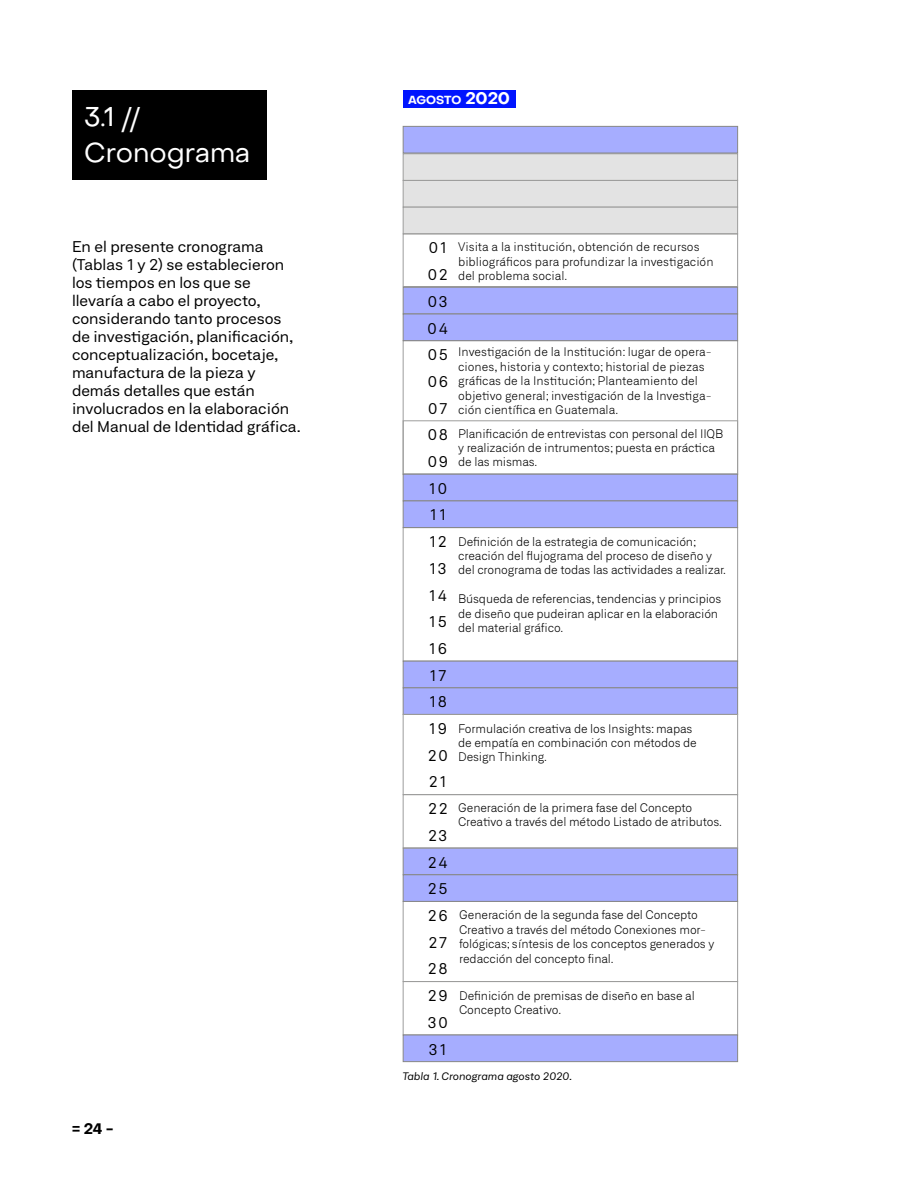
<style>
.page{position:relative;width:918px;height:1188px;background:#fff}
.page>*{position:absolute;margin:0;border:0;box-sizing:border-box;transform-origin:0 0}
.t1{font:27px/36px "Object Sans";color:#fff}
.t2{font:expanded 15px/18px "Neufile Grotesk";color:#000}
.t3{font:15px/26.7px "Neufile Grotesk";letter-spacing:.11em;color:#000;text-align:justify}
.t4{font:700 15px "Object Sans";color:#000}
.t5{font:300 12px/14.4px "Neufile Grotesk";letter-spacing:-.01em;color:#000}
.t6{font:700 11.55px "Object Sans";letter-spacing:-.01em;color:#fff}
.t7{font:italic expanded 10.5px "Neufile Grotesk";color:#000}
.s1{font-size:16.5px}
</style>
<div class="page">
<div style="left:72px;top:90px;width:194px;height:90px;background:#000"></div>
<div style="left:403px;top:153px;width:335px;height:28px;background:#e3e3e3;border:1px solid #9d9d9c"></div>
<div style="left:403px;top:527px;width:335px;height:134px;border:1px solid #9d9d9c"></div>
<div style="left:403px;top:180px;width:335px;height:27px;background:#e3e3e3;border:1px solid #9d9d9c"></div>
<div style="left:403px;top:901px;width:335px;height:81px;border:1px solid #9d9d9c"></div>
<div style="left:403px;top:207px;width:335px;height:27px;background:#e3e3e3;border:1px solid #9d9d9c"></div>
<div style="left:403px;top:234px;width:335px;height:53px;border:1px solid #9d9d9c"></div>
<div style="left:403px;top:420px;width:335px;height:55px;border:1px solid #9d9d9c"></div>
<div style="left:403px;top:981px;width:335px;height:54px;border:1px solid #9d9d9c"></div>
<div style="left:403px;top:287px;width:335px;height:27px;background:#a6adff;border:1px solid #878787"></div>
<div style="left:403px;top:474px;width:335px;height:27px;background:#a6adff;border:1px solid #878787"></div>
<div style="left:403px;top:661px;width:335px;height:27px;background:#a6adff;border:1px solid #878787"></div>
<div style="left:403px;top:848px;width:335px;height:27px;background:#a6adff;border:1px solid #878787"></div>
<div style="left:403px;top:1035px;width:335px;height:27px;background:#a6adff;border:1px solid #878787"></div>
<div style="left:403px;top:314px;width:335px;height:27px;background:#a6adff;border:1px solid #878787"></div>
<div style="left:403px;top:501px;width:335px;height:27px;background:#a6adff;border:1px solid #878787"></div>
<div style="left:403px;top:687px;width:335px;height:28px;background:#a6adff;border:1px solid #878787"></div>
<div style="left:403px;top:874px;width:335px;height:28px;background:#a6adff;border:1px solid #878787"></div>
<div style="left:403px;top:126px;width:335px;height:27px;background:#a6adff;border:1px solid #878787"></div>
<div style="left:403px;top:714px;width:335px;height:81px;border:1px solid #9d9d9c"></div>
<div style="left:403px;top:794px;width:335px;height:54px;border:1px solid #9d9d9c"></div>
<div style="left:404px;top:90px;width:112px;height:18px;background:#0014ff"></div>
<h1 class="t1" style="left:84px;top:99px;width:168px">3.1 //<br>Cronograma</h1>
<p class="t6" style="left:408px;top:93px;width:104px">AGOSTO <span class="s1">2020</span></p>
<p class="t2" style="left:72px;top:237px;width:230px">En el presente cronograma (Tablas 1 y 2) se establecieron los tiempos en los que se llevaría a cabo el proyecto, considerando tanto procesos de investigación, planificación, conceptualización, bocetaje, manufactura de la pieza y demás detalles que están involucrados en la elaboración del Manual de Identidad gráfica.</p>
<p class="t5" style="left:458px;top:239px;width:257px">Visita a la institución, obtención de recursos bibliográficos para profundizar la investigación del problema social.</p>
<p class="t3" style="left:428px;top:234px;width:22px">01<br>02<br>03<br>04<br>05</p>
<p class="t5" style="left:458px;top:345px;width:255px">Investigación de la Institución: lugar de opera&shy;ciones, historia y contexto; historial de piezas gráficas de la Institución; Planteamiento del objetivo general; investigación de la Investiga&shy;ción científica en Guatemala.</p>
<p class="t5" style="left:458px;top:426px;width:267px">Planificación de entrevistas con personal del IIQB y realización de intrumentos; puesta en práctica de las mismas.</p>
<p class="t3" style="left:428px;top:368px;width:22px">06</p>
<p class="t3" style="left:428px;top:395px;width:21px">07</p>
<p class="t3" style="left:428px;top:421px;width:22px">08</p>
<p class="t3" style="left:428px;top:448px;width:22px">09<br>10<br>11<br>12</p>
<p class="t5" style="left:458px;top:534px;width:269px">Definición de la estrategia de comunicación; creación del flujograma del proceso de diseño y del cronograma de todas las actividades a realizar.</p>
<p class="t5" style="left:458px;top:592px;width:265px">Búsqueda de referencias, tendencias y principios de diseño que pudeiran aplicar en la elaboración del material gráfico.</p>
<p class="t3" style="left:429px;top:555px;width:20px">13</p>
<p class="t3" style="left:429px;top:581px;width:20px">14</p>
<p class="t3" style="left:429px;top:608px;width:20px">15</p>
<p class="t3" style="left:429px;top:635px;width:20px">16<br>17<br>18</p>
<p class="t3" style="left:429px;top:715px;width:20px">19</p>
<p class="t3" style="left:428px;top:742px;width:22px">20</p>
<p class="t3" style="left:429px;top:768px;width:19px">21</p>
<p class="t3" style="left:428px;top:795px;width:21px">22</p>
<p class="t3" style="left:428px;top:822px;width:21px">23</p>
<p class="t3" style="left:428px;top:848px;width:21px">24<br>25<br>26</p>
<p class="t3" style="left:428px;top:929px;width:20px">27</p>
<p class="t3" style="left:428px;top:955px;width:21px">28</p>
<p class="t3" style="left:428px;top:982px;width:21px">29</p>
<p class="t3" style="left:428px;top:1009px;width:21px">30<br>31</p>
<p class="t5" style="left:458px;top:721px;width:240px">Formulación creativa de los Insights: mapas de empatía en combinación con métodos de<br>Design Thinking.</p>
<p class="t5" style="left:458px;top:800px;width:265px">Generación de la primera fase del Concepto<br>Creativo a través del método Listado de atributos.</p>
<p class="t5" style="left:459px;top:908px;width:257px">Generación de la segunda fase del Concepto Creativo a través del método Conexiones mor&shy;fológicas; síntesis de los conceptos generados y redacción del concepto final.</p>
<p class="t5" style="left:459px;top:988px;width:237px">Definición de premisas de diseño en base al<br>Concepto Creativo.</p>
<p class="t4" style="left:72px;top:1120px;width:43px">= 24 -</p>
<p class="t7" style="left:402px;top:1070px;width:171px">Tabla 1. Cronograma agosto 2020.</p>
</div>
